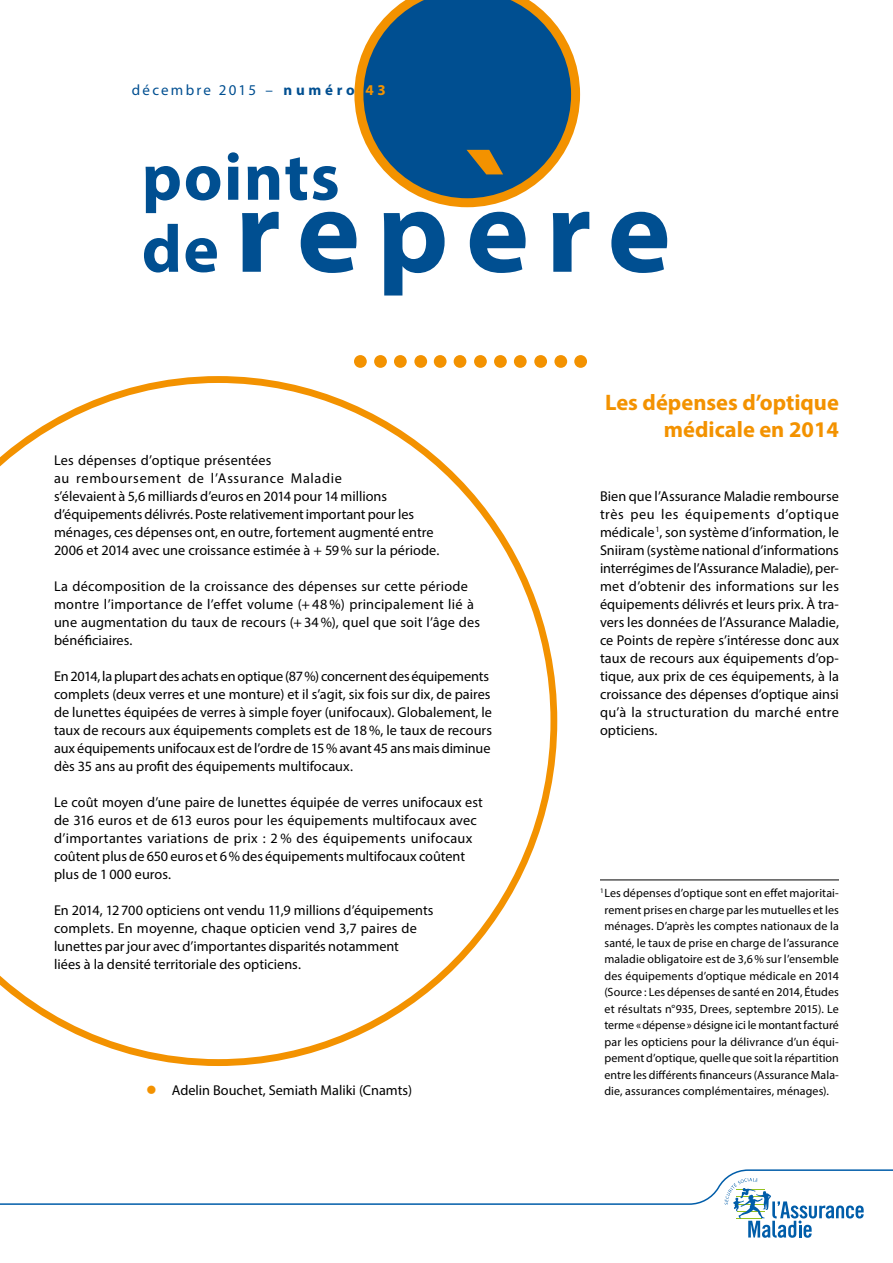
<style>
.page{position:relative;width:893px;height:1263px;background:#fff}
.page>*{position:absolute;margin:0;border:0;box-sizing:border-box;transform-origin:0 0}
.t1{font:700 120px "Myriad Pro";letter-spacing:.14em;color:#004f91}
.t2{font:700 67.5px "Myriad Pro";letter-spacing:.02em;color:#004f91}
.t3{font:700 22.5px/27px "Myriad Pro";color:#f39200;text-align:right}
.t4{font:15px "Myriad Pro";letter-spacing:.15em;color:#004f91}
.t5{font:14.25px/18px "Myriad Pro";letter-spacing:.005em;color:#000}
.t6{font:12px/16.5px "Myriad Pro";letter-spacing:.005em;color:#000;text-align:center}
.s1{font-weight:700}
.s2{font-weight:700;color:#f39200}
.s3{font-size:67.5px}
</style>
<div class="page">
<svg style="left:354px;top:63px;width:226px;height:144px"></svg>
<svg style="left:359px;top:0;width:217px;height:203px;background:#3f6f8f"></svg>
<svg style="left:0;top:376px;width:557px;height:690px"></svg>
<div style="left:354px;top:355px;width:13px;height:13px;background:#f39200;border-radius:50%"></div>
<div style="left:374px;top:355px;width:13px;height:13px;background:#f39200;border-radius:50%"></div>
<div style="left:394px;top:355px;width:13px;height:13px;background:#f39200;border-radius:50%"></div>
<div style="left:414px;top:355px;width:13px;height:13px;background:#f39200;border-radius:50%"></div>
<div style="left:434px;top:355px;width:13px;height:13px;background:#f39200;border-radius:50%"></div>
<div style="left:454px;top:355px;width:12px;height:13px;background:#f39200;border-radius:50%"></div>
<div style="left:474px;top:355px;width:13px;height:13px;background:#f39200;border-radius:50%"></div>
<div style="left:494px;top:355px;width:13px;height:13px;background:#f39200;border-radius:50%"></div>
<div style="left:514px;top:355px;width:13px;height:13px;background:#f39200;border-radius:50%"></div>
<div style="left:534px;top:355px;width:13px;height:13px;background:#f39200;border-radius:50%"></div>
<div style="left:554px;top:355px;width:13px;height:13px;background:#f39200;border-radius:50%"></div>
<div style="left:574px;top:355px;width:13px;height:13px;background:#f39200;border-radius:50%"></div>
<hr style="left:600px;top:880px;width:239px;height:1px;background:#000">
<svg style="left:0;top:1169px;width:893px;height:69px"></svg>
<p class="t4" style="left:132px;top:81px;width:256px">décembre 2015 – <span class="s1">numéro</span> <span class="s2">43</span></p>
<h2 class="t2" style="left:142px;top:133px;width:199px">points</h2>
<h1 class="t1" style="left:142px;top:153px;width:531px"><span class="s3">de</span> repere</h1>
<p class="t5" style="left:54px;top:451px;width:387px">Les dépenses d’optique présentées<br>au remboursement de l’Assurance Maladie<br>s’élevaient à 5,6 milliards d’euros en 2014 pour 14 millions d’équipements délivrés. Poste relativement important pour les ménages, ces dépenses ont, en outre, fortement augmenté entre 2006 et 2014 avec une croissance estimée à + 59% sur la période.</p>
<p class="t5" style="left:54px;top:577px;width:427px">La décomposition de la croissance des dépenses sur cette période montre l’importance de l’effet volume (+ 48 %) principalement lié à une augmentation du taux de recours (+34%), quel que soit l’âge des bénéficiaires.</p>
<p class="t5" style="left:54px;top:667px;width:439px">En 2014, la plupart des achats en optique (87%) concernent des équipements complets (deux verres et une monture) et il s’agit, six fois sur dix, de paires de lunettes équipées de verres à simple foyer (unifocaux). Globalement, le taux de recours aux équipements complets est de 18%, le taux de recours aux équipements unifocaux est de l’ordre de 15% avant 45 ans mais diminue dès 35 ans au profit des équipements multifocaux.</p>
<p class="t5" style="left:54px;top:793px;width:430px">Le coût moyen d’une paire de lunettes équipée de verres unifocaux est de 316 euros et de 613 euros pour les équipements multifocaux avec d’importantes variations de prix : 2 % des équipements unifocaux coûtent plus de 650 euros et 6% des équipements multifocaux coûtent plus de 1000 euros.</p>
<p class="t5" style="left:54px;top:901px;width:381px">En 2014, 12700 opticiens ont vendu 11,9 millions d’équipements complets. En moyenne, chaque opticien vend 3,7 paires de lunettes par jour avec d’importantes disparités notamment<br>liées à la densité territoriale des opticiens.</p>
<p class="t5" style="left:172px;top:1081px;width:242px">Adelin Bouchet, Semiath Maliki (Cnamts)</p>
<h3 class="t3" style="left:605px;top:388px;width:235px">Les dépenses d’optique médicale en 2014</h3>
<p class="t5" style="left:600px;top:487px;width:241px;text-align:justify">Bien que l’Assurance Maladie rembourse très peu les équipements d’optique médicale<sup>1</sup>, son système d’information, le Sniiram (système national d’informations interrégimes de l’Assurance Maladie), per&shy;met d’obtenir des informations sur les équipements délivrés et leurs prix. À tra&shy;vers les données de l’Assurance Maladie, ce Points de repère s’intéresse donc aux taux de recours aux équipements d’op&shy;tique, aux prix de ces équipements, à la croissance des dépenses d’optique ainsi qu’à la structuration du marché entre opticiens.</p>
<p class="t6" style="left:600px;top:885px;width:240px"><sup>1</sup> Les dépenses d’optique sont en effet majoritai&shy;rement prises en charge par les mutuelles et les ménages. D’après les comptes nationaux de la santé, le taux de prise en charge de l’assurance maladie obligatoire est de 3,6% sur l’ensemble des équipements d’optique médicale en 2014 (Source : Les dépenses de santé en 2014, Études et résultats n°935, Drees, septembre 2015). Le terme «dépense» désigne ici le montant facturé par les opticiens pour la délivrance d’un équi&shy;pement d’optique, quelle que soit la répartition entre les différents financeurs (Assurance Mala&shy;die, assurances complémentaires, ménages).</p>
</div>
